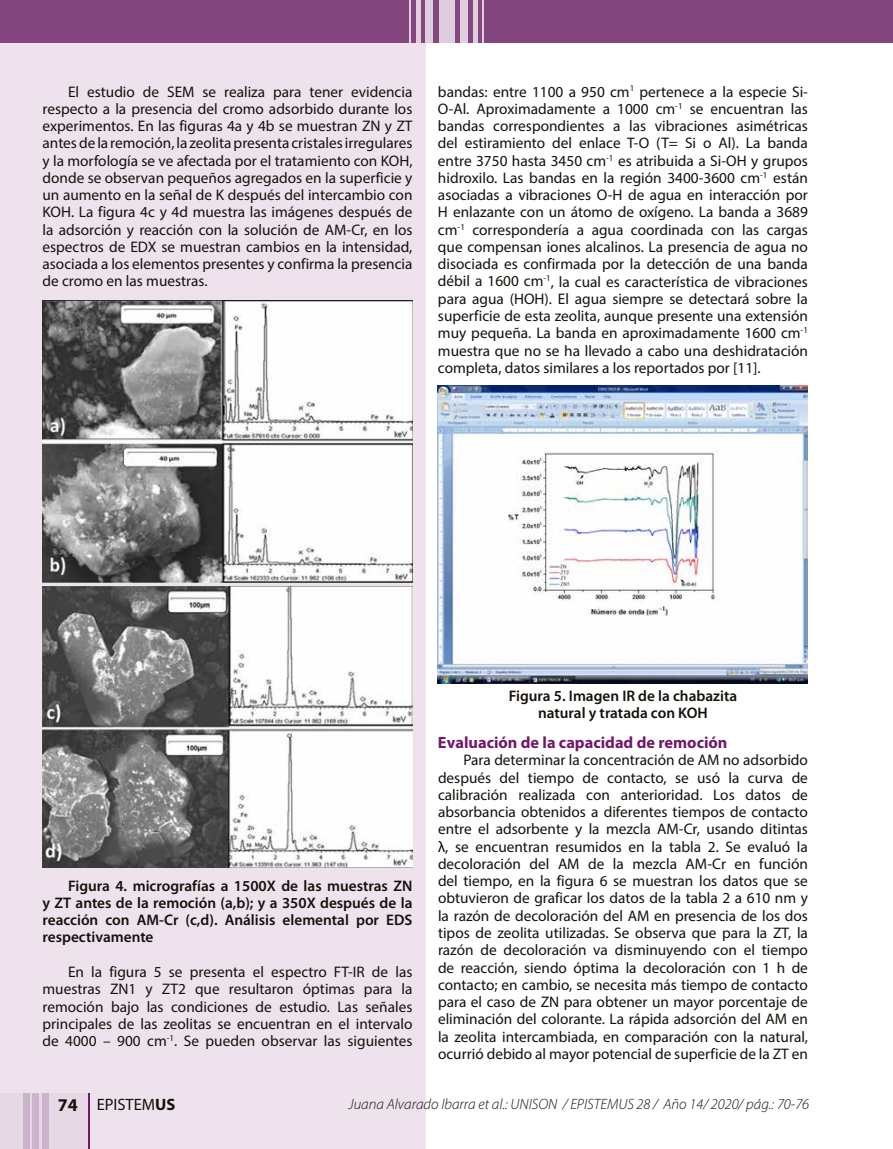
<style>
.page{position:relative;width:893px;height:1149px;background:#fff}
.page>*{position:absolute;margin:0;border:0;box-sizing:border-box;transform-origin:0 0}
.t1{font:16.5px "Myriad Pro";color:#16100a}
.t2{font:700 16.35px "Myriad Pro";color:#711869}
.t3{font:15.3px/17.2px "Myriad Pro";color:#16100a;text-align:justify}
.t4{font:600 15.3px/17.2px "Myriad Pro";color:#16100a;text-align:justify}
.t5{font:italic 300 15px "Myriad Pro";color:#16100a}
.s1{color:#000}
.s2{font-weight:700;font-size:18px}
.s3{font-weight:700}
</style>
<div class="page">
<div style="left:0;top:0;width:425px;height:1148px;background:#eee3ed"></div>
<img style="left:43px;top:586px;width:369px;height:281px">
<img style="left:43px;top:301px;width:369px;height:281px">
<img style="left:438px;top:385px;width:370px;height:297px">
<div style="left:0;top:1092px;width:89px;height:56px;background:#e7d8e5"></div>
<div style="left:23px;top:1092px;width:6px;height:56px;background:#ccb4cc"></div>
<div style="left:32px;top:1092px;width:7px;height:56px;background:#ccb4cc"></div>
<div style="left:42px;top:1092px;width:6px;height:56px;background:#ccb4cc"></div>
<hr style="left:88px;top:1092px;width:1px;height:56px;background:#711869">
<div style="left:0;top:0;width:893px;height:43px;background:#83467e"></div>
<div style="left:439px;top:0;width:16px;height:43px;background:#dfcede"></div>
<div style="left:460px;top:0;width:8px;height:43px;background:#dfcede"></div>
<div style="left:426px;top:0;width:7px;height:43px;background:#dfcede"></div>
<hr style="left:473px;top:0;width:4px;height:43px;background:#dfcede">
<hr style="left:482px;top:0;width:2px;height:43px;background:#dfcede">
<hr style="left:409px;top:0;width:1px;height:43px;background:#dfcede">
<hr style="left:416px;top:0;width:4px;height:43px;background:#dfcede">
<p class="t3" style="left:43px;top:83px;width:371px;text-indent:26px">El estudio de SEM se realiza para tener evidencia respecto a la presencia del cromo adsorbido durante los experimentos. En las figuras 4a y 4b se muestran ZN y ZT antes de la remoción, la zeolita presenta cristales irregulares y la morfología se ve afectada por el tratamiento con KOH, donde se observan pequeños agregados en la superficie y un aumento en la señal de K después del intercambio con KOH. La figura 4c y 4d muestra las imágenes después de la adsorción y reacción con la solución de AM-Cr, en los espectros de EDX se muestran cambios en la intensidad, asociada a los elementos presentes y confirma la presencia de cromo en las muestras.</p>
<p class="t3" style="left:438px;top:83px;width:371px">bandas: entre 1100 a 950 cm<sup>1</sup> pertenece a la especie Si-O-Al. Aproximadamente a 1000 cm<sup>-1</sup> se encuentran las bandas correspondientes a las vibraciones asimétricas del estiramiento del enlace T-O (T= Si o Al). La banda entre 3750 hasta 3450 cm<sup>-1</sup> es atribuida a Si-OH y grupos hidroxilo. Las bandas en la región 3400-3600 cm<sup>-1</sup> están asociadas a vibraciones O-H de agua en interacción por H enlazante con un átomo de oxígeno. La banda a 3689 cm<sup>-1</sup> correspondería a agua coordinada con las cargas que compensan iones alcalinos. La presencia de agua no disociada es confirmada por la detección de una banda débil a 1600 cm<sup>-1</sup>, la cual es característica de vibraciones para agua (HOH). El agua siempre se detectará sobre la superficie de esta zeolita, aunque presente una extensión muy pequeña. La banda en aproximadamente 1600 cm<sup>-1 </sup>muestra que no se ha llevado a cabo una deshidratación completa, datos similares a los reportados por [11].</p>
<p class="t4" style="left:43px;top:876px;width:371px;text-indent:26px">Figura 4. micrografías a 1500X de las muestras ZN y ZT antes de la remoción (a,b); y a 350X después de la reacción con AM-Cr (c,d). Análisis elemental por EDS respectivamente</p>
<p class="t3" style="left:43px;top:962px;width:371px;text-indent:26px">En la figura 5 se presenta el espectro FT-IR de las muestras ZN1 y ZT2 que resultaron óptimas para la remoción bajo las condiciones de estudio. Las señales principales de las zeolitas se encuentran en el intervalo de 4000 – 900 cm<sup>-1</sup>. Se pueden observar las siguientes</p>
<p class="t4" style="left:509px;top:686px;width:230px;text-align:center">Figura 5. Imagen IR de la chabazita natural y tratada con KOH</p>
<p class="t2" style="left:438px;top:731px;width:291px">Evaluación de la capacidad de remoción</p>
<p class="t3" style="left:438px;top:751px;width:371px;text-indent:26px">Para determinar la concentración de AM no adsorbido después del tiempo de contacto, se usó la curva de calibración realizada con anterioridad. Los datos de absorbancia obtenidos a diferentes tiempos de contacto entre el adsorbente y la mezcla AM-Cr, usando ditintas <span class="s1">λ</span>, se encuentran resumidos en la tabla 2. Se evaluó la decoloración del AM de la mezcla AM-Cr en función del tiempo, en la figura 6 se muestran los datos que se obtuvieron de graficar los datos de la tabla 2 a 610 nm y la razón de decoloración del AM en presencia de los dos tipos de zeolita utilizadas. Se observa que para la ZT, la razón de decoloración va disminuyendo con el tiempo de reacción, siendo óptima la decoloración con 1 h de contacto; en cambio, se necesita más tiempo de contacto para el caso de ZN para obtener un mayor porcentaje de eliminación del colorante. La rápida adsorción del AM en la zeolita intercambiada, en comparación con la natural, ocurrió debido al mayor potencial de superficie de la ZT en</p>
<p class="t1" style="left:58px;top:1093px;width:119px"><span class="s2">74</span> EPISTEM<span class="s3">US</span></p>
<p class="t5" style="left:349px;top:1094px;width:462px">Juana Alvarado Ibarra et al.: UNISON / EPISTEMUS 28 / Año 14/ 2020/ pág.: 70-76</p>
</div>
